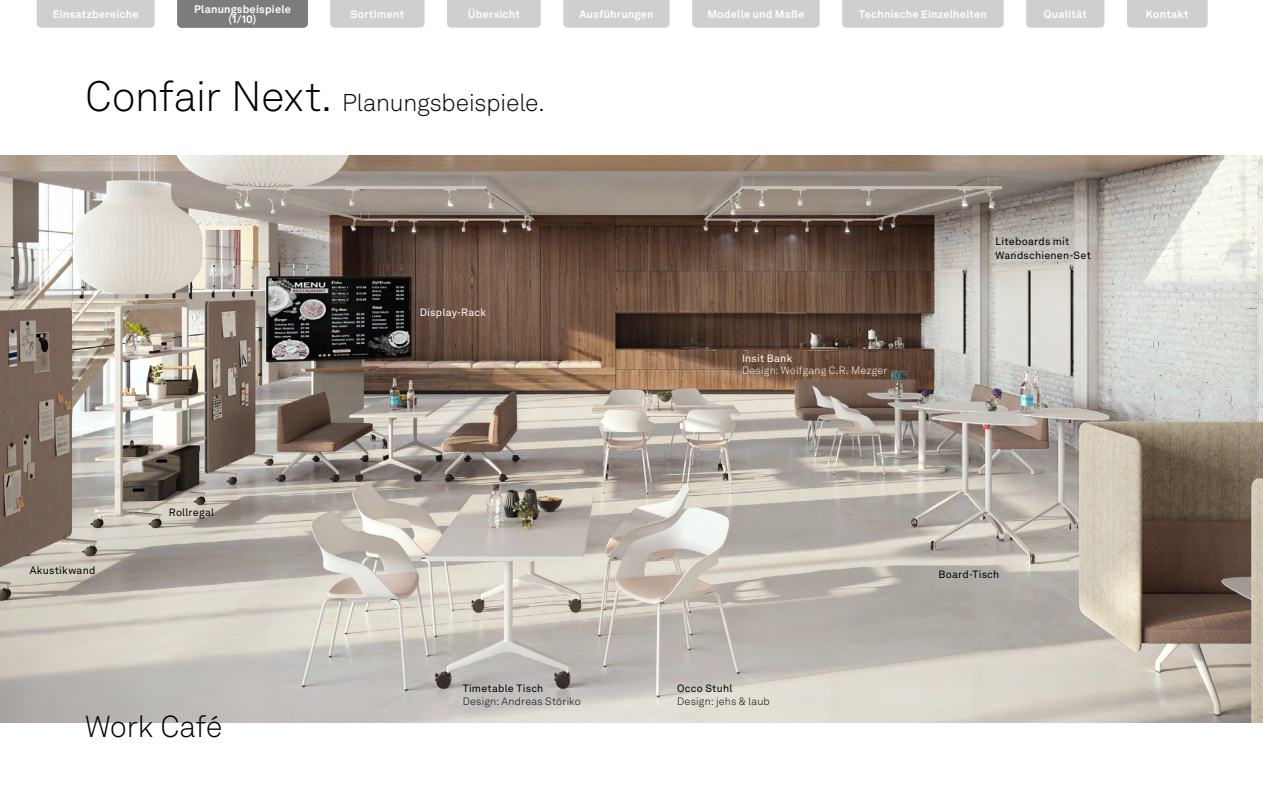
<style>
.page{position:relative;width:1263px;height:808px;background:#fff}
.page>*{position:absolute;margin:0;border:0;box-sizing:border-box;transform-origin:0 0}
.t1{font:300 30px "Akkurat LL";letter-spacing:-.01em;color:#000}
.t2{font:300 24px "Akkurat LL";letter-spacing:-.005em;color:#000}
.t3{font:700 10.8px/10.5px "Akkurat LL";letter-spacing:.02em;color:#fff;text-align:center}
.t4{font:10.5px/13.5px "Akkurat LL";letter-spacing:.02em;color:#000}
.t5{font:300 10.5px "Akkurat LL";letter-spacing:.02em;color:#000}
.t6{font:300 10.5px "Akkurat LL";letter-spacing:.02em;color:#fff}
.t7{font:10.5px "Akkurat LL";letter-spacing:.02em;color:#fff}
.s1{font-size:42px}
</style>
<div class="page">
<img style="left:0;top:156px;width:1263px;height:567px">
<div style="left:37px;top:0;width:118px;height:28px;background:#cfcfcf"></div>
<div style="left:563px;top:0;width:107px;height:28px;background:#cfcfcf"></div>
<div style="left:447px;top:0;width:94px;height:28px;background:#cfcfcf"></div>
<div style="left:330px;top:0;width:94px;height:28px;background:#cfcfcf"></div>
<div style="left:1127px;top:0;width:81px;height:28px;background:#cfcfcf"></div>
<div style="left:692px;top:0;width:128px;height:28px;background:#cfcfcf"></div>
<div style="left:842px;top:0;width:162px;height:28px;background:#cfcfcf"></div>
<div style="left:1026px;top:0;width:78px;height:28px;background:#cfcfcf"></div>
<div style="left:177px;top:0;width:131px;height:28px;background:#7c7c7c"></div>
<p class="t3" style="left:194px;top:3px;width:99px">Planungsbeispiele (1/10)</p>
<p class="t3" style="left:53px;top:8px;width:87px">Einsatzbereiche</p>
<p class="t3" style="left:194px;top:8px;width:99px">Planungsbeispiele</p>
<p class="t3" style="left:350px;top:8px;width:55px">Sortiment</p>
<p class="t3" style="left:468px;top:8px;width:54px">Übersicht</p>
<p class="t3" style="left:579px;top:8px;width:76px">Ausführungen</p>
<p class="t3" style="left:707px;top:8px;width:98px">Modelle und Maße</p>
<p class="t3" style="left:859px;top:8px;width:129px">Technische Einzelheiten</p>
<p class="t3" style="left:1044px;top:8px;width:45px">Qualität</p>
<p class="t3" style="left:1146px;top:8px;width:44px">Kontakt</p>
<h2 class="t2" style="left:85px;top:86px;width:461px"><span class="s1">Confair Next.</span> Planungsbeispiele.</h2>
<p class="t4" style="left:30px;top:563px;width:67px">Akustikwand</p>
<p class="t4" style="left:169px;top:505px;width:47px">Rollregal</p>
<h1 class="t1" style="left:85px;top:706px;width:139px">Work Café</h1>
<p class="t7" style="left:420px;top:304px;width:68px">Display-Rack</p>
<p class="t4" style="left:463px;top:681px;width:82px">Timetable Tisch</p>
<p class="t5" style="left:463px;top:694px;width:120px">Design: Andreas Störiko</p>
<p class="t7" style="left:742px;top:350px;width:52px">Insit Bank</p>
<p class="t6" style="left:742px;top:363px;width:147px">Design: Wolfgang C.R. Mezger</p>
<p class="t4" style="left:995px;top:234px;width:97px">Liteboards mit<br>Wandschienen-Set</p>
<p class="t4" style="left:677px;top:681px;width:57px">Occo Stuhl</p>
<p class="t5" style="left:677px;top:694px;width:94px">Design: jehs &amp; laub</p>
<p class="t4" style="left:938px;top:567px;width:62px">Board-Tisch</p>
</div>
